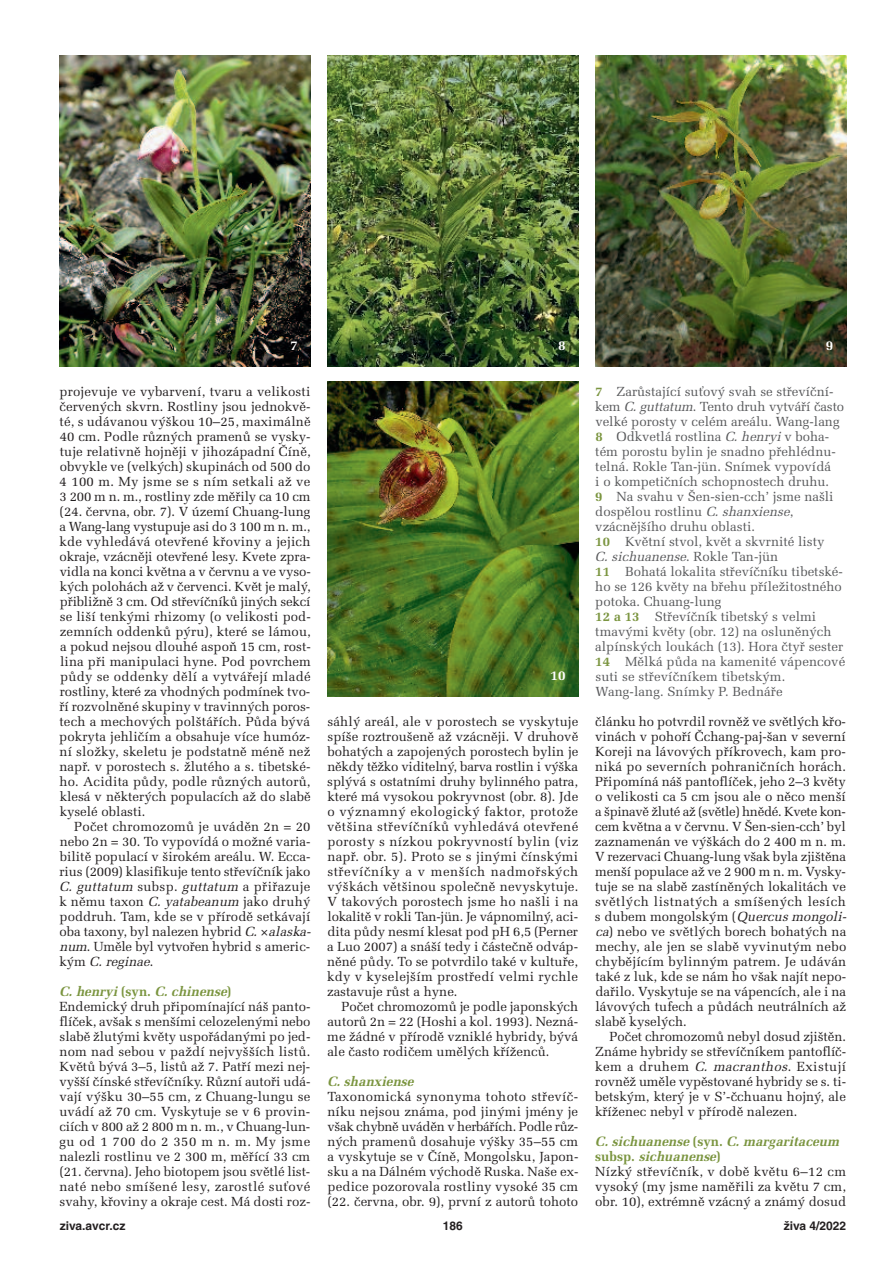
<style>
.page{position:relative;width:893px;height:1263px;background:#fff}
.page>*{position:absolute;margin:0;border:0;box-sizing:border-box;transform-origin:0 0}
.t1{font:italic 700 13.5px/15px "Melior CE";color:#7b9540}
.t2{font:700 13.5px "Melior CE";color:#fff}
.t3{font:13.2px/15px "Melior CE";color:#231f20;text-align:justify}
.t4{font:13.2px/15px "Melior CE";color:#57585a}
.t5{font:700 12px "Helvetica CE";color:#231f20}
.s1{font-style:italic}
.s2{font-style:normal}
.s3{font-weight:700;color:#7b9540}
</style>
<div class="page">
<img style="left:60px;top:55px;width:250px;height:311px">
<img style="left:327px;top:55px;width:251px;height:311px">
<img style="left:595px;top:55px;width:251px;height:311px">
<img style="left:327px;top:382px;width:251px;height:314px">
<p class="t2" style="left:290px;top:341px;width:9px">7</p>
<p class="t2" style="left:558px;top:341px;width:9px">8</p>
<p class="t2" style="left:826px;top:341px;width:9px">9</p>
<p class="t3" style="left:59px;top:386px;width:253px">projevuje ve vybarvení, tvaru a velikosti červených skvrn. Rostliny jsou jednokvě&shy;té, s udávanou výškou 10–25, maximálně 40 cm. Podle různých pramenů se vysky&shy;tuje relativně hojněji v jihozápadní Číně, obvykle ve (velkých) skupinách od 500 do 4 100 m. My jsme se s ním setkali až ve 3 200 m n. m., rostliny zde měřily ca 10 cm (24. června, obr. 7). V území Chuang-lung a Wang-lang vystupuje asi do 3 100 m n. m., kde vyhledává otevřené křoviny a jejich okraje, vzácněji otevřené lesy. Kvete zpra&shy;vidla na konci května a v červnu a ve vyso&shy;kých polohách až v červenci. Květ je malý, přibližně 3 cm. Od střevíčníků jiných sekcí se liší tenkými rhizomy (o velikosti pod&shy;zemních oddenků pýru), které se lámou, a pokud nejsou dlouhé aspoň 15 cm, rost&shy;lina při manipulaci hyne. Pod povrchem půdy se oddenky dělí a vytvářejí mladé rostliny, které za vhodných podmínek tvo&shy;ří rozvolněné skupiny v travinných poros&shy;tech a mechových polštářích. Půda bývá pokryta jehličím a obsahuje více humóz&shy;ní složky, skeletu je podstatně méně než např. v porostech s. žlutého a s. tibetské&shy;ho. Acidita půdy, podle různých autorů, klesá v některých populacích až do slabě kyselé oblasti.</p>
<p class="t3" style="left:59px;top:821px;width:255px;text-align:left;text-indent:15px">Počet chromozomů je uváděn 2n = 20 nebo 2n = 30. To vypovídá o možné varia - bilitě populací v širokém areálu. W. Ecca&shy;rius (2009) klasifikuje tento střevíčník jako <span class="s1">C. guttatum</span> subsp. <span class="s1">guttatum</span> a přiřazuje k němu taxon <span class="s1">C. yatabeanum</span>jako druhý poddruh. Tam, kde se v přírodě setkávají oba taxony, byl nalezen hybrid <span class="s1">C.</span>×<span class="s1">alaska - num</span>. Uměle byl vytvořen hybrid s americ&shy;k ý m <span class="s1">C. reginae</span>.</p>
<p class="t1" style="left:60px;top:986px;width:173px">C. henryi <span class="s2">( s y n .</span> C. chinense<span class="s2">)</span></p>
<p class="t3" style="left:59px;top:1001px;width:253px">Endemický druh připomínající náš panto - flíček, avšak s menšími celozelenými nebo slabě žlutými květy uspořádanými po jed&shy;nom nad sebou v paždí nejvyšších listů.<br>Květů bývá 3–5, listů až 7. Patří mezi nej&shy;vyšší čínské střevíčníky. Různí autoři udá&shy;vají výšku 30–55 cm, z Chuang-lungu se uvádí až 70 cm. Vyskytuje se v 6 provin&shy;ciích v 800 až 2 800 m n. m., v Chuang-lun&shy;gu od 1 700 do 2 350 m n. m. My jsme nalezli rostlinu ve 2 300 m, měřící 33 cm (21. června). Jeho biotopem jsou světlé list&shy;naté nebo smíšené lesy, zarostlé suťové svahy, křoviny a okraje cest. Má dosti roz-</p>
<p class="t2" style="left:551px;top:671px;width:17px">10</p>
<p class="t3" style="left:327px;top:716px;width:253px">sáhlý areál, ale v porostech se vyskytuje spíše roztroušeně až vzácněji. V druhově bohatých a zapojených porostech bylin je někdy těžko viditelný, barva rostlin i výška splývá s ostatními druhy bylinného patra, které má vysokou pokryvnost (obr. 8). Jde o významný ekologický faktor, protože většina střevíčníků vyhledává otevřené porosty s nízkou pokryvností bylin (viz např. obr. 5). Proto se s jinými čínskými střevíčníky a v menších nadmořských výškách většinou společně nevyskytuje.<br>V takových porostech jsme ho našli i na lokalitě v rokli Tan-jün. Je vápnomilný, aci&shy;dita půdy nesmí klesat pod pH 6,5 (Perner a Luo 2007) a snáší tedy i částečně odváp&shy;něné půdy. To se potvrdilo také v kultuře, kdy v kyselejším prostředí velmi rychle zastavuje růst a hyne.</p>
<p class="t3" style="left:327px;top:1001px;width:252px;text-indent:14px">Počet chromozomů je podle japonských autorů 2n = 22 (Hoshi a kol. 1993). Nezná&shy;me žádné v přírodě vzniklé hybridy, bývá ale často rodičem umělých kříženců.</p>
<p class="t1" style="left:327px;top:1076px;width:90px">C. shanxiense</p>
<p class="t3" style="left:327px;top:1091px;width:253px">Taxonomická synonyma tohoto střevíč - níku nejsou známa, pod jinými jmény je však chybně uváděn v herbářích. Podle růz&shy;ných pramenů dosahuje výšky 35–55 cm a vyskytuje se v Číně, Mongolsku, Japon&shy;sku a na Dálném východě Ruska. Naše ex - pedice pozorovala rostliny vysoké 35 cm (22. června, obr. 9), první z autorů tohoto</p>
<p class="t4" style="left:595px;top:386px;width:251px"><span class="s3">7</span> Zarůstající suťový svah se střevíční&shy;kem <span class="s1">C.guttatum</span>. Tento druh vytváří často velké porosty v celém areálu. Wang-lang <span class="s3">8</span> Odkvetlá rostlina <span class="s1">C. henryi</span>v boha&shy;tém porostu bylin je snadno přehlédnu&shy;telná. Rokle Tan-jün. Snímek vypovídá<br>i o kompetičních schopnostech druhu.<br><span class="s3">9</span> Na svahu v Šen-sien-cch’ jsme našli dospělou rostlinu <span class="s1">C. shanxiense</span>, vzácnějšího druhu oblasti.<br><span class="s3">10</span> Květní stvol, květ a skvrnité listy<br><span class="s1">C. sichuanense</span>. R o k l e Ta n - j ü n<br><span class="s3">11</span> Bohatá lokalita střevíčníku tibetské&shy;ho se 126 květy na břehu příležitostného potoka. Chuang-lung<br><span class="s3">12 a 13</span> Střevíčník tibetský s velmi tmavými květy (obr. 12) na osluněných alpínských loukách (13). Hora čtyř sester <span class="s3">14</span> Mělká půda na kamenité vápencové suti se střevíčníkem tibetským.<br>Wang-lang. Snímky P. Bednáře</p>
<p class="t3" style="left:595px;top:716px;width:255px;text-align:left">článku ho potvrdil rovněž ve světlých křo&shy;vinách v pohoří Čchang-paj-šan v severní Koreji na lávových příkrovech, kam pro&shy;niká po severních pohraničních horách.<br>Připomíná náš pantoflíček, jeho 2–3 květy o velikosti ca 5 cm jsou ale o něco menší a špinavě žluté až (světle) hnědé. Kvete kon&shy;cem května a v červnu. V Šen-sien-cch’ byl zaznamenán ve výškách do 2 400 m n. m.<br>V rezervaci Chuang-lung však byla zjištěna menší populace až ve 2 900 m n. m. Vysky&shy;tuje se na slabě zastíněných lokalitách ve světlých listnatých a smíšených lesích s dubem mongolským (<span class="s1">Quercus mongoli&shy;ca</span>) nebo ve světlých borech bohatých na mechy, ale jen se slabě vyvinutým nebo chybějícím bylinným patrem. Je udáván také z luk, kde se nám ho však najít nepo&shy;dařilo. Vyskytuje se na vápencích, ale i na lávových tufech a půdách neutrálních až slabě kyselých.</p>
<p class="t3" style="left:595px;top:1031px;width:253px;text-indent:14px">Počet chromozomů nebyl dosud zjištěn.<br>Známe hybridy se střevíčníkem pantoflíč - kem a druhem <span class="s1">C. macranthos</span>. Existují rovněž uměle vypěstované hybridy se s. ti - betským, který je v S’-čchuanu hojný, ale kříženec nebyl v přírodě nalezen.</p>
<p class="t1" style="left:595px;top:1136px;width:248px">C. sichuanense <span class="s2">( s y n .</span> C. margaritaceum <span class="s2">s u b s p .</span> sichuanense<span class="s2">)</span></p>
<p class="t3" style="left:595px;top:1166px;width:252px">Nízký střevíčník, v době květu 6–12 cm vysoký (my jsme naměřili za květu 7 cm, obr. 10), extrémně vzácný a známý dosud</p>
<p class="t5" style="left:60px;top:1221px;width:67px">ziva.avcr.cz</p>
<p class="t5" style="left:443px;top:1221px;width:22px">186</p>
<p class="t5" style="left:784px;top:1221px;width:64px">živa 4/2022</p>
</div>
